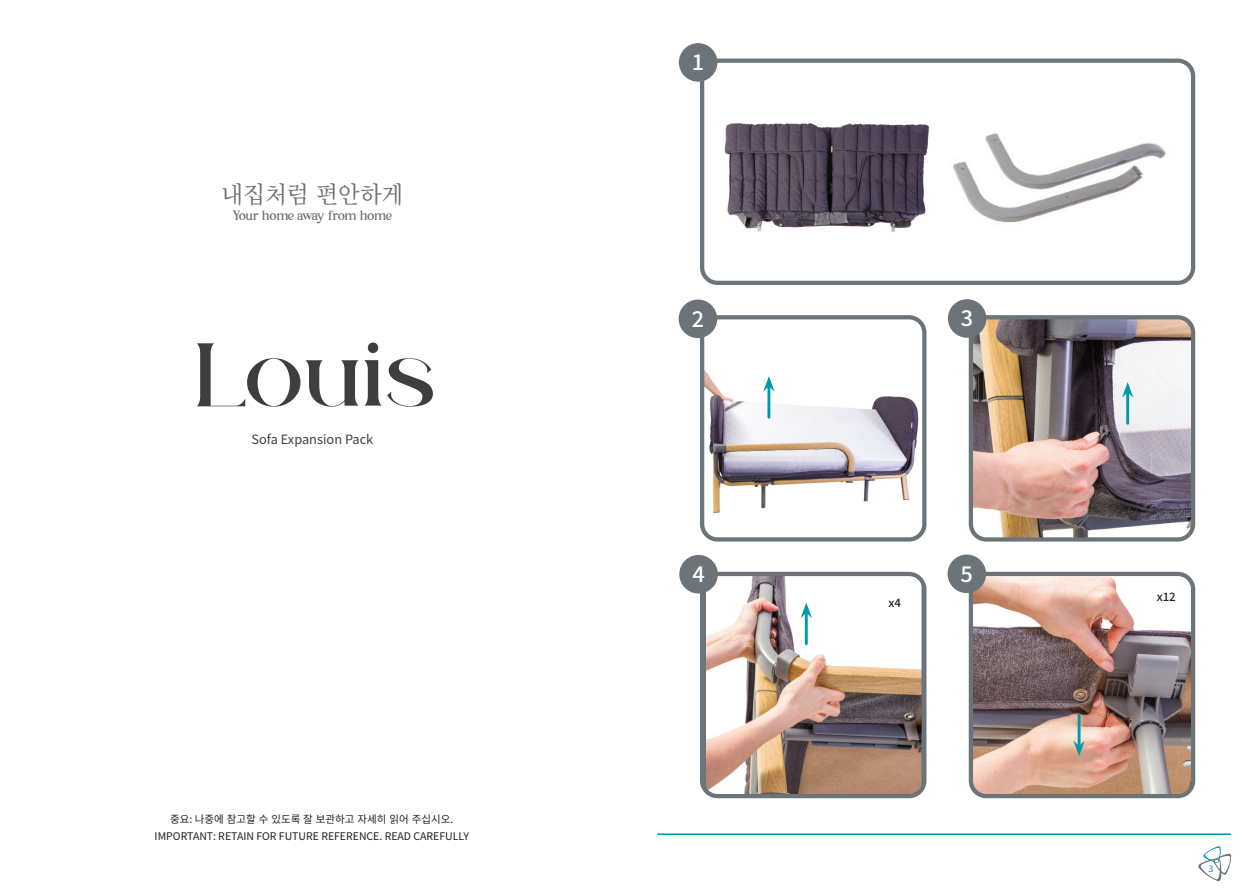
<style>
.page{position:relative;width:1259px;height:893px;background:#fff}
.page>*{position:absolute;margin:0;border:0;box-sizing:border-box;transform-origin:0 0}
.t1{font:90px "Aquila";color:#3e3e3f}
.t2{font:24px "Chosun Sm";color:#6c6d70}
.t3{font:500 21.75px "Noto Sans CJ Kkr";color:#fff}
.t4{font:13.5px "Times New Normal";color:#6c6d70}
.t5{font:12.75px "Noto Sans CJ Kkr";color:#3e3e3f}
.t6{font:500 11.55px "Noto Sans CJ Kkr";color:#231f20}
.t7{font:10.5px "Noto Sans CJ Kkr";color:#231f20}
.t8{font:9px "Noto Sans CJ Kkr";color:#0099a9}
</style>
<div class="page">
<img style="left:705px;top:577px;width:218px;height:217px">
<div style="left:700px;top:572px;width:226px;height:226px;border:4px solid #6b7478;border-radius:15px"></div>
<div style="left:679px;top:555px;width:39px;height:38px;background:#6b7478;border-radius:50%"></div>
<img style="left:705px;top:320px;width:216px;height:217px">
<div style="left:700px;top:315px;width:226px;height:227px;border:4px solid #6b7478;border-radius:15px"></div>
<img style="left:973px;top:320px;width:217px;height:217px">
<div style="left:968px;top:315px;width:227px;height:227px;border:4px solid #6b7478;border-radius:15px"></div>
<div style="left:678px;top:300px;width:39px;height:38px;background:#6b7478;border-radius:50%"></div>
<div style="left:948px;top:299px;width:38px;height:39px;background:#6b7478;border-radius:50%"></div>
<hr style="left:1126px;top:392px;width:3px;height:31px;background:#0099a9">
<svg style="left:1122px;top:382px;width:11px;height:16px"></svg>
<hr style="left:767px;top:386px;width:3px;height:31px;background:#0099a9">
<svg style="left:763px;top:376px;width:11px;height:16px"></svg>
<hr style="left:805px;top:613px;width:2px;height:31px;background:#0099a9">
<svg style="left:800px;top:603px;width:12px;height:15px"></svg>
<img style="left:717px;top:64px;width:209px;height:168px">
<div style="left:700px;top:59px;width:495px;height:226px;border:4px solid #6b7478;border-radius:15px"></div>
<div style="left:679px;top:43px;width:38px;height:39px;background:#6b7478;border-radius:50%"></div>
<img style="left:926px;top:125px;width:240px;height:98px">
<img style="left:973px;top:577px;width:217px;height:216px">
<div style="left:968px;top:572px;width:227px;height:226px;border:4px solid #6b7478;border-radius:15px"></div>
<div style="left:947px;top:555px;width:39px;height:38px;background:#6b7478;border-radius:50%"></div>
<hr style="left:1077px;top:715px;width:3px;height:31px;background:#0099a9">
<svg style="left:1073px;top:740px;width:11px;height:16px"></svg>
<svg style="left:1198px;top:846px;width:33px;height:35px"></svg>
<hr style="left:657px;top:833px;width:574px;height:2px;background:#0099a9">
<p class="t2" style="left:221px;top:182px;width:183px">내집처럼 편안하게</p>
<p class="t4" style="left:233px;top:207px;width:160px">Your home away from home</p>
<p class="t1" style="left:193px;top:337px;width:244px">Louis</p>
<p class="t5" style="left:251px;top:432px;width:123px">Sofa Expansion Pack</p>
<p class="t7" style="left:170px;top:814px;width:284px">중요: 나중에 참고할 수 있도록 잘 보관하고 자세히 읽어 주십시오.</p>
<p class="t7" style="left:155px;top:831px;width:316px">IMPORTANT: RETAIN FOR FUTURE REFERENCE. READ CAREFULLY</p>
<p class="t3" style="left:692px;top:50px;width:14px">1</p>
<p class="t3" style="left:691px;top:306px;width:14px">2</p>
<p class="t3" style="left:961px;top:306px;width:14px">3</p>
<p class="t3" style="left:692px;top:562px;width:14px">4</p>
<p class="t6" style="left:888px;top:596px;width:14px">x4</p>
<p class="t3" style="left:960px;top:561px;width:14px">5</p>
<p class="t6" style="left:1156px;top:590px;width:21px">x12</p>
<p class="t8" style="left:1208px;top:864px;width:7px">3</p>
</div>
